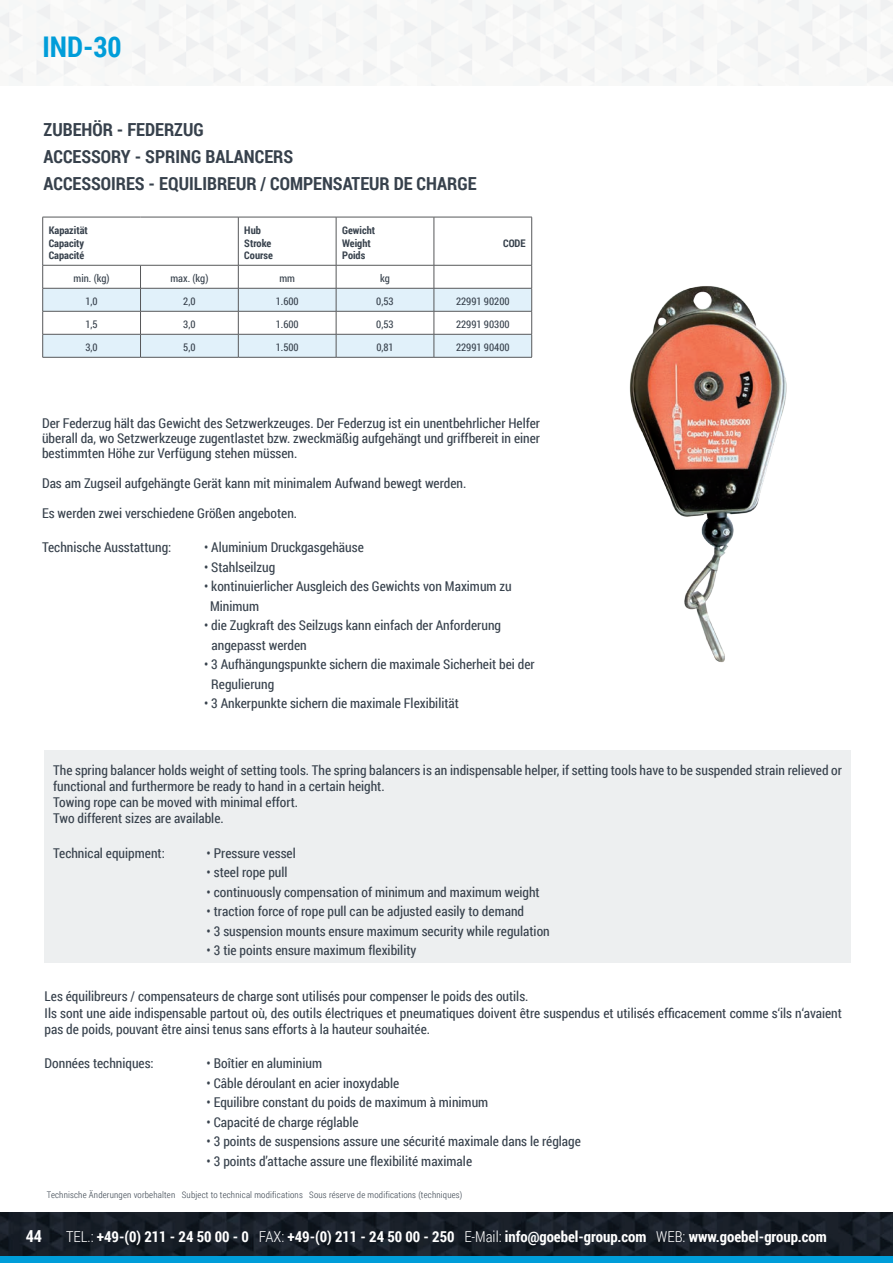
<style>
.page{position:relative;width:893px;height:1263px;background:#fff}
.page>*{position:absolute;margin:0;border:0;box-sizing:border-box;transform-origin:0 0}
.t1{font:700 28.5px "Roboto Condensed";color:#009dd9}
.t2{font:700 18px "Roboto Condensed";color:#37414c}
.t3{font:700 16.5px "Roboto Condensed";color:#fff}
.t4{font:700 15px "Roboto Condensed";color:#fff}
.t5{font:13.5px/15px "Roboto Condensed";color:#37414c}
.t6{font:10.5px "Roboto Condensed";color:#37414c}
.t7{font:700 10.5px "Roboto Condensed";color:#37414c}
.t8{font:300 9px "Roboto Condensed";letter-spacing:.02em;color:#37414c}
.s1{font-weight:300}
</style>
<div class="page">
<div style="left:44px;top:750px;width:806px;height:213px;background:#edeff0"></div>
<hr style="left:43px;top:217px;width:98px;height:1px;background:#57585a">
<hr style="left:42px;top:217px;width:1px;height:48px;background:#57585a">
<hr style="left:141px;top:217px;width:97px;height:1px;background:#57585a">
<hr style="left:238px;top:217px;width:98px;height:1px;background:#57585a">
<hr style="left:238px;top:217px;width:1px;height:48px;background:#57585a">
<hr style="left:336px;top:217px;width:98px;height:1px;background:#57585a">
<hr style="left:336px;top:217px;width:1px;height:48px;background:#57585a">
<hr style="left:434px;top:217px;width:98px;height:1px;background:#57585a">
<hr style="left:434px;top:217px;width:1px;height:48px;background:#57585a">
<hr style="left:531px;top:217px;width:1px;height:48px;background:#57585a">
<svg style="left:42px;top:265px;width:490px;height:92px"></svg>
<hr style="left:43px;top:357px;width:98px;height:1px;background:#57585a">
<hr style="left:141px;top:357px;width:97px;height:1px;background:#57585a">
<hr style="left:238px;top:357px;width:98px;height:1px;background:#57585a">
<hr style="left:336px;top:357px;width:98px;height:1px;background:#57585a">
<hr style="left:434px;top:357px;width:98px;height:1px;background:#57585a">
<div style="left:0;top:1255px;width:893px;height:8px;background:#009dd9"></div>
<img style="left:0;top:1213px;width:893px;height:42px">
<img style="left:629px;top:286px;width:158px;height:377px">
<p class="t1" style="left:43px;top:27px;width:81px">IND-30</p>
<p class="t2" style="left:44px;top:117px;width:162px">ZUBEHÖR - FEDERZUG</p>
<p class="t2" style="left:44px;top:144px;width:251px">ACCESSORY - SPRING BALANCERS</p>
<p class="t2" style="left:44px;top:171px;width:435px">ACCESSOIRES - EQUILIBREUR / COMPENSATEUR DE CHARGE</p>
<p class="t7" style="left:49px;top:223px;width:41px">Kapazität</p>
<p class="t7" style="left:49px;top:236px;width:37px">Capacity</p>
<p class="t7" style="left:49px;top:248px;width:37px">Capacité</p>
<p class="t7" style="left:244px;top:223px;width:18px">Hub</p>
<p class="t7" style="left:244px;top:236px;width:29px">Stroke</p>
<p class="t7" style="left:244px;top:248px;width:30px">Course</p>
<p class="t7" style="left:342px;top:223px;width:35px">Gewicht</p>
<p class="t7" style="left:342px;top:236px;width:30px">Weight</p>
<p class="t7" style="left:342px;top:248px;width:25px">Poids</p>
<p class="t7" style="left:503px;top:236px;width:24px">CODE</p>
<p class="t6" style="left:74px;top:271px;width:38px">min. (kg)</p>
<p class="t6" style="left:170px;top:271px;width:40px">max. (kg)</p>
<p class="t6" style="left:279px;top:271px;width:17px">mm</p>
<p class="t6" style="left:380px;top:271px;width:11px">kg</p>
<p class="t6" style="left:85px;top:294px;width:14px">1,0</p>
<p class="t6" style="left:183px;top:294px;width:14px">2,0</p>
<p class="t6" style="left:276px;top:294px;width:25px">1.600</p>
<p class="t6" style="left:376px;top:294px;width:19px">0,53</p>
<p class="t6" style="left:456px;top:294px;width:55px">22991 90200</p>
<p class="t6" style="left:85px;top:317px;width:14px">1,5</p>
<p class="t6" style="left:183px;top:317px;width:14px">3,0</p>
<p class="t6" style="left:276px;top:317px;width:25px">1.600</p>
<p class="t6" style="left:376px;top:317px;width:19px">0,53</p>
<p class="t6" style="left:456px;top:317px;width:55px">22991 90300</p>
<p class="t6" style="left:85px;top:340px;width:14px">3,0</p>
<p class="t6" style="left:183px;top:340px;width:14px">5,0</p>
<p class="t6" style="left:276px;top:340px;width:25px">1.500</p>
<p class="t6" style="left:376px;top:340px;width:19px">0,81</p>
<p class="t6" style="left:456px;top:340px;width:55px">22991 90400</p>
<p class="t5" style="left:42px;top:415px;width:499px;text-align:justify">Der Federzug hält das Gewicht des Setzwerkzeuges. Der Federzug ist ein unentbehrlicher Helfer überall da, wo Setzwerkzeuge zugentlastet bzw. zweckmäßig aufgehängt und griffbereit in einer bestimmten Höhe zur Verfügung stehen müssen.</p>
<p class="t5" style="left:42px;top:475px;width:426px">Das am Zugseil aufgehängte Gerät kann mit minimalem Aufwand bewegt werden.</p>
<p class="t5" style="left:42px;top:505px;width:257px">Es werden zwei verschiedene Größen angeboten.</p>
<p class="t5" style="left:42px;top:539px;width:131px">Technische Ausstattung:</p>
<p class="t5" style="left:204px;top:539px;width:161px">• Aluminium Druckgasgehäuse</p>
<p class="t5" style="left:204px;top:559px;width:73px">• Stahlseilzug</p>
<p class="t5" style="left:204px;top:578px;width:309px">• kontinuierlicher Ausgleich des Gewichts von Maximum zu</p>
<p class="t5" style="left:210px;top:598px;width:51px">Minimum</p>
<p class="t5" style="left:204px;top:617px;width:298px">• die Zugkraft des Seilzugs kann einfach der Anforderung</p>
<p class="t5" style="left:212px;top:637px;width:97px">angepasst werden</p>
<p class="t5" style="left:211px;top:654px;width:325px;line-height:19.5px;text-indent:-7px">• 3 Aufhängungspunkte sichern die maximale Sicherheit bei der<br>Regulierung</p>
<p class="t5" style="left:204px;top:695px;width:256px">• 3 Ankerpunkte sichern die maximale Flexibilität</p>
<p class="t5" style="left:53px;top:761px;width:790px;line-height:16.2px">The spring balancer holds weight of setting tools. The spring balancers is an indispensable helper, if setting tools have to be suspended strain relieved or functional and furthermore be ready to hand in a certain height.</p>
<p class="t5" style="left:53px;top:794px;width:247px">Towing rope can be moved with minimal effort.</p>
<p class="t5" style="left:53px;top:810px;width:172px">Two different sizes are available.</p>
<p class="t5" style="left:53px;top:845px;width:113px">Technical equipment:</p>
<p class="t5" style="left:207px;top:845px;width:91px">• Pressure vessel</p>
<p class="t5" style="left:207px;top:864px;width:82px">• steel rope pull</p>
<p class="t5" style="left:207px;top:884px;width:335px">• continuously compensation of minimum and maximum weight</p>
<p class="t5" style="left:207px;top:903px;width:319px">• traction force of rope pull can be adjusted easily to demand</p>
<p class="t5" style="left:207px;top:923px;width:345px">• 3 suspension mounts ensure maximum security while regulation</p>
<p class="t5" style="left:207px;top:942px;width:211px">• 3 tie points ensure maximum flexibility</p>
<p class="t5" style="left:45px;top:988px;width:485px">Les équilibreurs / compensateurs de charge sont utilisés pour compenser le poids des outils.</p>
<p class="t5" style="left:45px;top:1004px;width:799px;line-height:16.2px">Ils sont une aide indispensable partout où, des outils électriques et pneumatiques doivent être suspendus et utilisés efficacement comme s‘ils n‘avaient pas de poids, pouvant être ainsi tenus sans efforts à la hauteur souhaitée.</p>
<p class="t5" style="left:45px;top:1055px;width:111px">Données techniques:</p>
<p class="t5" style="left:207px;top:1055px;width:117px">• Boîtier en aluminium</p>
<p class="t5" style="left:207px;top:1075px;width:194px">• Câble déroulant en acier inoxydable</p>
<p class="t5" style="left:207px;top:1094px;width:283px">• Equilibre constant du poids de maximum à minimum</p>
<p class="t5" style="left:207px;top:1114px;width:153px">• Capacité de charge réglable</p>
<p class="t5" style="left:207px;top:1133px;width:376px">• 3 points de suspensions assure une sécurité maximale dans le réglage</p>
<p class="t5" style="left:207px;top:1153px;width:267px">• 3 points d’attache assure une flexibilité maximale</p>
<p class="t8" style="left:47px;top:1188px;width:417px">Technische Änderungen vorbehalten Subject to technical modifications Sous réserve de modifications (techniques)</p>
<p class="t3" style="left:26px;top:1225px;width:18px">44</p>
<p class="t4" style="left:66px;top:1226px;width:762px"><span class="s1">TEL.:</span> +49-(0) 211 - 24 50 00 - 0 <span class="s1">FAX:</span> +49-(0) 211 - 24 50 00 - 250 <span class="s1">E-Mail:</span> info@goebel-group.com <span class="s1">WEB:</span> www.goebel-group.com</p>
</div>
